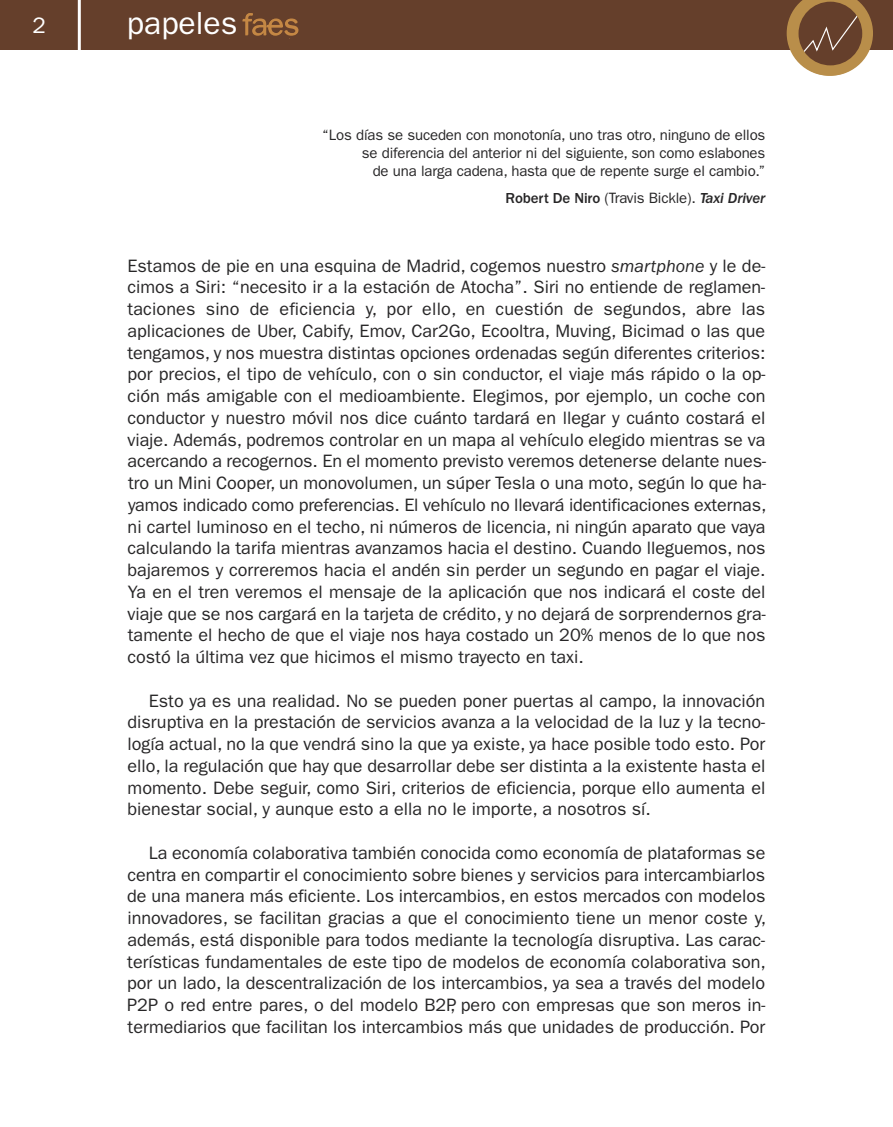
<style>
.page{position:relative;width:893px;height:1127px;background:#fff}
.page>*{position:absolute;margin:0;border:0;box-sizing:border-box;transform-origin:0 0}
.t1{font:31.95px "Franklin Gothic";color:#fff}
.t2{font:22.5px "Franklin Gothic";color:#fff}
.t3{font:18px/21.8px "Franklin Gothic";color:#272627;text-align:justify}
.t4{font:15px/18px "Franklin Gothic";letter-spacing:-.01em;color:#272627;text-align:right}
.s1{font-weight:500}
.s2{font-weight:500;font-style:italic}
.s3{font-style:italic}
</style>
<div class="page">
<div style="left:0;top:0;width:893px;height:50px;background:#653f2b"></div>
<svg style="left:242px;top:13px;width:56px;height:23px"></svg>
<hr style="left:78px;top:0;width:3px;height:52px;background:#fff">
<svg style="left:787px;top:0;width:86px;height:76px"></svg>
<p class="t2" style="left:33px;top:17px;width:15px">2</p>
<h1 class="t1" style="left:127px;top:12px;width:112px">papeles</h1>
<p class="t4" style="left:322px;top:127px;width:445px">“Los días se suceden con monotonía, uno tras otro, ninguno de ellos se diferencia del anterior ni del siguiente, son como eslabones<br>de una larga cadena, hasta que de repente surge el cambio.”</p>
<p class="t4" style="left:506px;top:190px;width:261px"><span class="s1">Robert De Niro</span> (Travis Bickle). <span class="s2">Taxi Driver</span></p>
<p class="t3" style="left:127px;top:256px;width:640px">Estamos de pie en una esquina de Madrid, cogemos nuestro <span class="s3">smartphone</span> y le de&shy;cimos a Siri: “necesito ir a la estación de Atocha”. Siri no entiende de reglamen&shy;taciones sino de eficiencia y, por ello, en cuestión de segundos, abre las aplicaciones de Uber, Cabify, Emov, Car2Go, Ecooltra, Muving, Bicimad o las que tengamos, y nos muestra distintas opciones ordenadas según diferentes criterios: por precios, el tipo de vehículo, con o sin conductor, el viaje más rápido o la op&shy;ción más amigable con el medioambiente. Elegimos, por ejemplo, un coche con conductor y nuestro móvil nos dice cuánto tardará en llegar y cuánto costará el viaje. Además, podremos controlar en un mapa al vehículo elegido mientras se va acercando a recogernos. En el momento previsto veremos detenerse delante nues&shy;tro un Mini Cooper, un monovolumen, un súper Tesla o una moto, según lo que ha&shy;yamos indicado como preferencias. El vehículo no llevará identificaciones externas, ni cartel luminoso en el techo, ni números de licencia, ni ningún aparato que vaya calculando la tarifa mientras avanzamos hacia el destino. Cuando lleguemos, nos bajaremos y correremos hacia el andén sin perder un segundo en pagar el viaje.<br>Ya en el tren veremos el mensaje de la aplicación que nos indicará el coste del viaje que se nos cargará en la tarjeta de crédito, y no dejará de sorprendernos gra&shy;tamente el hecho de que el viaje nos haya costado un 20% menos de lo que nos costó la última vez que hicimos el mismo trayecto en taxi.</p>
<p class="t3" style="left:127px;top:691px;width:639px;text-indent:21px">Esto ya es una realidad. No se pueden poner puertas al campo, la innovación disruptiva en la prestación de servicios avanza a la velocidad de la luz y la tecno&shy;logía actual, no la que vendrá sino la que ya existe, ya hace posible todo esto. Por ello, la regulación que hay que desarrollar debe ser distinta a la existente hasta el momento. Debe seguir, como Siri, criterios de eficiencia, porque ello aumenta el bienestar social, y aunque esto a ella no le importe, a nosotros sí.</p>
<p class="t3" style="left:127px;top:843px;width:640px;text-indent:22px">La economía colaborativa también conocida como economía de plataformas se centra en compartir el conocimiento sobre bienes y servicios para intercambiarlos de una manera más eficiente. Los intercambios, en estos mercados con modelos innovadores, se facilitan gracias a que el conocimiento tiene un menor coste y, además, está disponible para todos mediante la tecnología disruptiva. Las carac&shy;terísticas fundamentales de este tipo de modelos de economía colaborativa son, por un lado, la descentralización de los intercambios, ya sea a través del modelo P2P o red entre pares, o del modelo B2P, pero con empresas que son meros in&shy;termediarios que facilitan los intercambios más que unidades de producción. Por</p>
</div>
